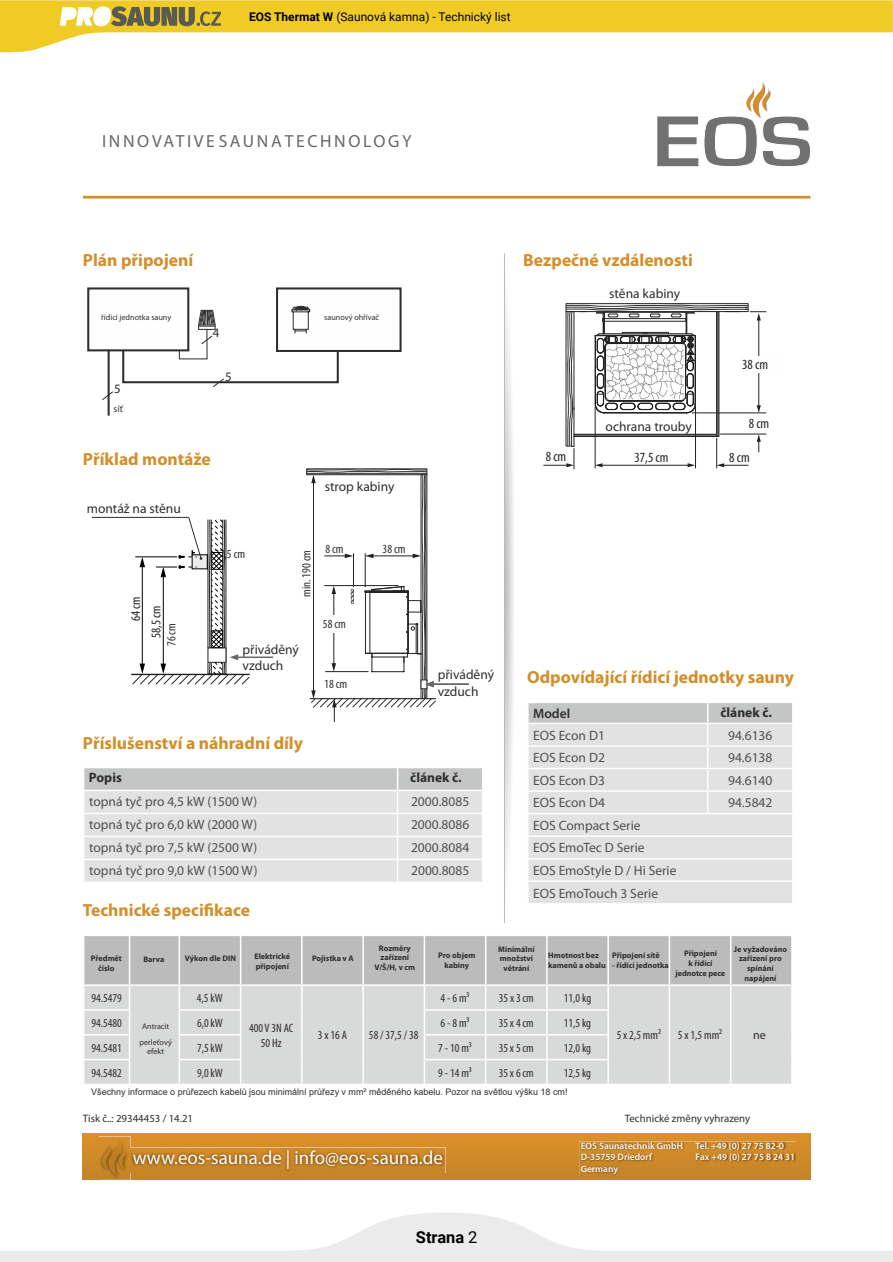
<style>
.page{position:relative;width:893px;height:1262px;background:#fff}
.page>*{position:absolute;margin:0;border:0;box-sizing:border-box;transform-origin:0 0}
.t1{font:18.9px "Myriad Pro";color:#fefefe}
.t2{font:700 17.55px "Myriad Pro";color:#d38d29}
.t3{font:17.55px "Myriad Pro";letter-spacing:.15em;color:#676766}
.t4{font:700 16.5px "Roboto";color:#000}
.t5{font:condensed 13.95px "Myriad Pro";color:#222323}
.t6{font:13.5px/22.5px "Myriad Pro";color:#50504f}
.t7{font:13.5px/16.2px "Myriad Pro";color:#2e2e2d}
.t8{font:700 13.5px "Myriad Pro";color:#2e2e2d}
.t9{font:600 13.5px "Myriad Pro";color:#2e2e2d}
.t10{font:condensed 13.35px "Myriad Pro";color:#222221}
.t11{font:12.9px "Myriad Pro";color:#2e2e2d}
.t12{font:condensed 12.45px "Myriad Pro";color:#2e2e2d}
.t13{font:condensed 12.15px/14.5px "Myriad Pro";color:#2e2e2d;text-align:center}
.t14{font:12.15px "Myriad Pro";color:#2e2e2d}
.t15{font:12px "Roboto";color:#000}
.t16{font:10.8px "Myriad Pro";color:#2e2e2d}
.t17{font:9.6px "Myriad Pro";color:#2e2e2d}
.t18{font:600 9.45px "Myriad Pro";color:#fefefe}
.t19{font:9px "Arial";color:#2e2e2d}
.t20{font:700 8.1px/9.8px "Myriad Pro";color:#2e2e2d;text-align:center}
.t21{font:8.1px/15.8px "Myriad Pro";color:#2e2e2d;text-align:center}
.s1{font-weight:700}
.s2{font-weight:400}
</style>
<div class="page">
<svg style="left:657px;top:82px;width:153px;height:85px"></svg>
<hr style="left:83px;top:196px;width:727px;height:2px;background:#d38d29">
<div style="left:83px;top:1133px;width:727px;height:46px;background:linear-gradient(to right,#d38c29,#d38c29)"></div>
<img style="left:130px;top:1147px;width:315px;height:25px">
<img style="left:99px;top:1136px;width:31px;height:43px">
<img style="left:579px;top:1141px;width:216px;height:35px">
<svg style="left:505px;top:300px;width:9px;height:577px"></svg>
<hr style="left:504px;top:253px;width:1px;height:670px;background:#bbbbbc">
<div style="left:87px;top:287px;width:102px;height:64px;border:2px solid #2e2e2d"></div>
<div style="left:276px;top:287px;width:125px;height:65px;border:2px solid #2e2e2d"></div>
<hr style="left:108px;top:350px;width:2px;height:65px;background:#2e2e2d">
<svg style="left:102px;top:390px;width:11px;height:11px"></svg>
<svg style="left:121px;top:306px;width:219px;height:81px"></svg>
<svg style="left:543px;top:303px;width:223px;height:166px"></svg>
<img style="left:606px;top:344px;width:78px;height:56px">
<hr style="left:92px;top:517px;width:96px;height:1px;background:#2e2e2d">
<hr style="left:236px;top:656px;width:37px;height:2px;background:#676766">
<svg style="left:132px;top:516px;width:118px;height:168px"></svg>
<svg style="left:84px;top:768px;width:398px;height:113px;background:#dddede"></svg>
<svg style="left:84px;top:935px;width:708px;height:148px;background:#d0d1d1"></svg>
<hr style="left:607px;top:1060px;width:2px;height:23px;background:#fefefe">
<svg style="left:528px;top:703px;width:265px;height:200px;background:#e0e1e1"></svg>
<hr style="left:431px;top:683px;width:37px;height:2px;background:#676766">
<svg style="left:306px;top:469px;width:130px;height:253px"></svg>
<svg style="left:0;top:0;width:892px;height:52px;fill:#f1cb25"></svg>
<svg style="left:60px;top:6px;width:161px;height:20px"></svg>
<svg style="left:0;top:1212px;width:892px;height:50px"></svg>
<p class="t15" style="left:249px;top:12px;width:263px"><span class="s1">EOS Thermat W</span> (Saunová kamna) - Technický list</p>
<p class="t3" style="left:102px;top:134px;width:311px">INNOVATIVE SAUNA TECHNOLOGY</p>
<p class="t2" style="left:83px;top:252px;width:112px">Plán připojení</p>
<p class="t21" style="left:101px;top:310px;width:71px">řídicí jednotka sauny</p>
<p class="t21" style="left:324px;top:310px;width:56px">saunový ohřívač</p>
<p class="t11" style="left:213px;top:327px;width:8px">4</p>
<p class="t11" style="left:114px;top:383px;width:8px">5</p>
<p class="t17" style="left:114px;top:404px;width:11px">síť</p>
<p class="t11" style="left:225px;top:371px;width:8px">5</p>
<p class="t2" style="left:83px;top:451px;width:129px">Příklad montáže</p>
<p class="t7" style="left:87px;top:501px;width:96px">montáž na stěnu</p>
<p class="t10" style="left:130px;top:621px;width:26px;rotate:-90deg">64 cm</p>
<p class="t10" style="left:150px;top:638px;width:34px;rotate:-90deg">58,5 cm</p>
<p class="t12" style="left:166px;top:646px;width:24px;rotate:-90deg">76 cm</p>
<p class="t12" style="left:215px;top:549px;width:32px">37,5 cm</p>
<p class="t12" style="left:301px;top:597px;width:49px;rotate:-90deg">min. 190 cm</p>
<p class="t7" style="left:242px;top:642px;width:58px">přiváděný vzduch</p>
<p class="t7" style="left:325px;top:479px;width:71px">strop kabiny</p>
<p class="t12" style="left:325px;top:543px;width:20px">8 cm</p>
<p class="t12" style="left:323px;top:618px;width:24px">58 cm</p>
<p class="t12" style="left:324px;top:679px;width:24px">18 cm</p>
<p class="t12" style="left:382px;top:543px;width:24px">38 cm</p>
<p class="t7" style="left:438px;top:668px;width:58px">přiváděný vzduch</p>
<p class="t2" style="left:83px;top:735px;width:221px">Příslušenství a náhradní díly</p>
<p class="t8" style="left:89px;top:772px;width:34px">Popis</p>
<p class="t8" style="left:410px;top:772px;width:53px">článek č.</p>
<p class="t6" style="left:89px;top:791px;width:170px">topná tyč pro 4,5 kW (1500 W)</p>
<p class="t6" style="left:411px;top:791px;width:60px">2000.8085</p>
<p class="t6" style="left:89px;top:814px;width:170px">topná tyč pro 6,0 kW (2000 W)</p>
<p class="t6" style="left:411px;top:814px;width:60px">2000.8086</p>
<p class="t6" style="left:89px;top:837px;width:170px">topná tyč pro 7,5 kW (2500 W)</p>
<p class="t6" style="left:411px;top:837px;width:60px">2000.8084</p>
<p class="t6" style="left:89px;top:860px;width:170px">topná tyč pro 9,0 kW (1500 W)</p>
<p class="t6" style="left:411px;top:860px;width:60px">2000.8085</p>
<p class="t2" style="left:83px;top:903px;width:169px">Technické specifikace</p>
<p class="t2" style="left:523px;top:252px;width:171px">Bezpečné vzdálenosti</p>
<p class="t7" style="left:609px;top:286px;width:72px">stěna kabiny</p>
<p class="t7" style="left:605px;top:419px;width:88px">ochrana trouby</p>
<p class="t5" style="left:742px;top:358px;width:27px">38 cm</p>
<p class="t5" style="left:748px;top:417px;width:22px">8 cm</p>
<p class="t5" style="left:545px;top:450px;width:22px">8 cm</p>
<p class="t5" style="left:634px;top:451px;width:35px">37,5 cm</p>
<p class="t5" style="left:729px;top:451px;width:22px">8 cm</p>
<p class="t2" style="left:527px;top:670px;width:268px">Odpovídající řídicí jednotky sauny</p>
<p class="t9" style="left:533px;top:708px;width:39px">Model</p>
<p class="t8" style="left:720px;top:707px;width:53px">článek č.</p>
<p class="t6" style="left:533px;top:725px;width:73px">EOS Econ D1</p>
<p class="t6" style="left:728px;top:725px;width:46px">94.6136</p>
<p class="t6" style="left:533px;top:747px;width:73px">EOS Econ D2</p>
<p class="t6" style="left:728px;top:747px;width:46px">94.6138</p>
<p class="t6" style="left:533px;top:770px;width:73px">EOS Econ D3</p>
<p class="t6" style="left:728px;top:770px;width:46px">94.6140</p>
<p class="t6" style="left:533px;top:792px;width:73px">EOS Econ D4</p>
<p class="t6" style="left:728px;top:792px;width:46px">94.5842</p>
<p class="t6" style="left:533px;top:815px;width:145px">EOS Compact Serie<br>EOS EmoTec D Serie<br>EOS EmoStyle D / Hi Serie<br>EOS EmoTouch 3 Serie</p>
<p class="t20" style="left:91px;top:954px;width:33px">Předmět číslo</p>
<p class="t20" style="left:143px;top:954px;width:22px">Barva</p>
<p class="t20" style="left:185px;top:954px;width:53px">Výkon dle DIN</p>
<p class="t20" style="left:254px;top:952px;width:37px;text-align:left">Elektrické připojení</p>
<p class="t20" style="left:312px;top:953px;width:43px">Pojistka v A</p>
<p class="t20" style="left:374px;top:943px;width:42px">Rozměry zařízení<br>V/Š/H, v cm</p>
<p class="t20" style="left:438px;top:951px;width:39px">Pro objem kabiny</p>
<p class="t20" style="left:498px;top:944px;width:38px">Minimální množství větrání</p>
<p class="t20" style="left:548px;top:951px;width:59px;text-align:left">Hmotnost bez kamenů a obalu</p>
<p class="t20" style="left:612px;top:951px;width:49px">Připojení sítě</p>
<p class="t20" style="left:612px;top:961px;width:58px">- řídící jednotka</p>
<p class="t20" style="left:675px;top:949px;width:51px">Připojení<br>k řídicí jednotce pece</p>
<p class="t20" style="left:733px;top:944px;width:55px">Je vyžadováno zařízení pro spínání napájení</p>
<p class="t13" style="left:91px;top:991px;width:32px">94.5479</p>
<p class="t13" style="left:197px;top:991px;width:27px">4,5 kW</p>
<p class="t13" style="left:440px;top:991px;width:30px">4 - 6 m³</p>
<p class="t13" style="left:498px;top:991px;width:37px">35 x 3 cm</p>
<p class="t13" style="left:564px;top:991px;width:29px">11,0 kg</p>
<p class="t13" style="left:197px;top:1016px;width:27px">6,0 kW</p>
<p class="t13" style="left:440px;top:1016px;width:30px">6 - 8 m³</p>
<p class="t13" style="left:498px;top:1016px;width:37px">35 x 4 cm</p>
<p class="t13" style="left:564px;top:1016px;width:29px">11,5 kg</p>
<p class="t13" style="left:91px;top:1016px;width:32px">94.5480</p>
<p class="t21" style="left:140px;top:1019px;width:34px">Antracit perleťový</p>
<p class="t13" style="left:249px;top:1021px;width:46px">400 V 3N AC<br>50 Hz</p>
<p class="t13" style="left:318px;top:1029px;width:31px">3 x 16 A</p>
<p class="t13" style="left:369px;top:1029px;width:51px">58 / 37,5 / 38</p>
<p class="t13" style="left:91px;top:1041px;width:32px">94.5481</p>
<p class="t13" style="left:197px;top:1041px;width:27px">7,5 kW</p>
<p class="t13" style="left:438px;top:1041px;width:35px">7 - 10 m³</p>
<p class="t13" style="left:498px;top:1041px;width:37px">35 x 5 cm</p>
<p class="t13" style="left:564px;top:1041px;width:29px">12,0 kg</p>
<p class="t13" style="left:91px;top:1066px;width:32px">94.5482</p>
<p class="t13" style="left:197px;top:1066px;width:27px">9,0 kW</p>
<p class="t13" style="left:438px;top:1066px;width:35px">9 - 14 m³</p>
<p class="t13" style="left:498px;top:1066px;width:37px">35 x 6 cm</p>
<p class="t13" style="left:564px;top:1066px;width:29px">12,5 kg</p>
<p class="t19" style="left:91px;top:1088px;width:477px">Všechny informace o průřezech kabelů jsou minimální průřezy v mm² měděného kabelu. Pozor na světlou výšku 18 cm!</p>
<p class="t16" style="left:83px;top:1114px;width:112px">Tisk č..: 29344453 / 14.21</p>
<p class="t21" style="left:147px;top:1044px;width:18px">efekt</p>
<p class="t13" style="left:616px;top:1029px;width:46px">5 x 2,5 mm²</p>
<p class="t13" style="left:678px;top:1029px;width:46px">5 x 1,5 mm²</p>
<p class="t14" style="left:753px;top:1030px;width:14px">ne</p>
<p class="t16" style="left:625px;top:1114px;width:127px">Technické změny vyhrazeny</p>
<h1 class="t1" style="left:133px;top:1149px;width:311px">www.eos-sauna.de | info@eos-sauna.de</h1>
<p class="t4" style="left:416px;top:1230px;width:63px">Strana <span class="s2">2</span></p>
<p class="t18" style="left:580px;top:1141px;width:104px">EOS Saunatechnik GmbH</p>
<p class="t18" style="left:695px;top:1141px;width:90px">Tel. +49 (0) 27 75 82-0</p>
<p class="t18" style="left:580px;top:1153px;width:73px">D-35759 Driedorf</p>
<p class="t18" style="left:695px;top:1153px;width:101px">Fax +49 (0) 27 75 8 24 31</p>
<p class="t18" style="left:580px;top:1164px;width:39px">Germany</p>
</div>
